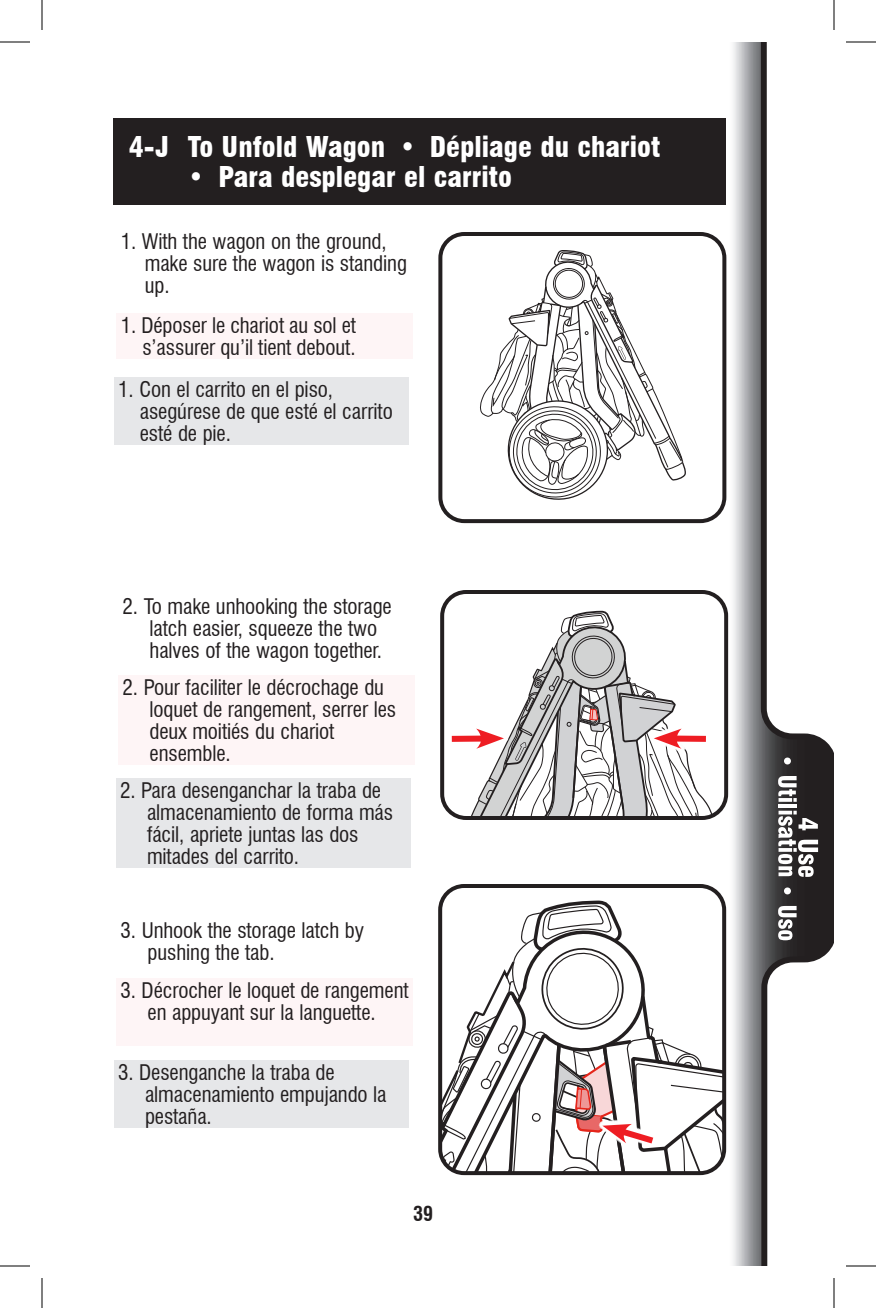
<style>
.page{position:relative;width:876px;height:1308px;background:#fff}
.page>*{position:absolute;margin:0;border:0;box-sizing:border-box;transform-origin:0 0}
.BANNER_-_14-15{font:900 condensed 28px "Swiss 721 BT";color:#fff}
.Body{font:condensed 21px/22px "Swiss 721 BT";letter-spacing:-.005em;color:#231f20}
.t1{font:700 condensed 20px "Swiss 721 BT";color:#231f20}
</style>
<div class="page">
<div style="left:114px;top:118px;width:612px;height:86px;background:#231f20"></div>
<svg style="left:480px;top:250px;width:206px;height:250px"></svg>
<div style="left:438px;top:232px;width:288px;height:291px;border:4px solid #231f20;border-radius:24px"></div>
<div style="left:114px;top:377px;width:295px;height:68px;background:#e6e7e9"></div>
<div style="left:117px;top:313px;width:296px;height:46px;background:#fef5f6"></div>
<div style="left:440px;top:590px;width:288px;height:230px;border:4px solid #231f20;border-radius:24px"></div>
<div style="left:116px;top:778px;width:295px;height:90px;background:#e6e7e9"></div>
<div style="left:119px;top:675px;width:296px;height:90px;background:#fef5f6"></div>
<svg style="left:442px;top:607px;width:273px;height:211px"></svg>
<div style="left:438px;top:884px;width:288px;height:291px;border:4px solid #231f20;border-radius:24px"></div>
<div style="left:114px;top:1060px;width:295px;height:68px;background:#e6e7e9"></div>
<div style="left:117px;top:978px;width:296px;height:68px;background:#fef5f6"></div>
<svg style="left:440px;top:893px;width:284px;height:280px"></svg>
<img style="left:733px;top:42px;width:28px;height:1224px">
<svg style="left:761px;top:42px;width:73px;height:1224px"></svg>
<svg style="left:784px;top:758px;width:7px;height:6px"></svg>
<svg style="left:778px;top:776px;width:19px;height:26px"></svg>
<hr style="left:779px;top:804px;width:18px;height:4px;background:#fff">
<svg style="left:778px;top:811px;width:40px;height:66px"></svg>
<svg style="left:784px;top:887px;width:7px;height:7px"></svg>
<svg style="left:778px;top:906px;width:19px;height:34px"></svg>
<hr style="left:0;top:42px;width:30px;height:1px;background:#000">
<hr style="left:846px;top:42px;width:30px;height:1px;background:#000">
<hr style="left:0;top:1266px;width:30px;height:1px;background:#000">
<hr style="left:846px;top:1266px;width:30px;height:1px;background:#000">
<hr style="left:42px;top:0;width:1px;height:30px;background:#000">
<hr style="left:42px;top:1278px;width:1px;height:30px;background:#000">
<hr style="left:834px;top:0;width:1px;height:30px;background:#000">
<hr style="left:834px;top:1278px;width:1px;height:30px;background:#000">
<p class="BANNER_-_14-15" style="left:129px;top:130px;width:533px">4-J To Unfold Wagon • Dépliage du chariot</p>
<p class="BANNER_-_14-15" style="left:188px;top:160px;width:326px">• Para desplegar el carrito</p>
<p class="Body" style="left:145px;top:230px;width:264px;text-indent:-24px">1. With the wagon on the ground, make sure the wagon is standing up.</p>
<p class="Body" style="left:121px;top:314px;width:237px;text-align:right">1. Déposer le chariot au sol et s’assurer qu’il tient debout.</p>
<p class="Body" style="left:140px;top:379px;width:254px;text-indent:-22px">1. Con el carrito en el piso, asegúrese de que esté el carrito esté de pie.</p>
<p class="Body" style="left:150px;top:595px;width:244px;text-indent:-27px">2. To make unhooking the storage latch easier, squeeze the two halves of the wagon together.</p>
<p class="Body" style="left:150px;top:676px;width:248px;text-indent:-27px">2. Pour faciliter le décrochage du loquet de rangement, serrer les deux moitiés du chariot ensemble.</p>
<p class="Body" style="left:147px;top:780px;width:248px;text-indent:-27px">2. Para desenganchar la traba de almacenamiento de forma más fácil, apriete juntas las dos mitades del carrito.</p>
<p class="Body" style="left:148px;top:919px;width:218px;text-indent:-27px">3. Unhook the storage latch by pushing the tab.</p>
<p class="Body" style="left:121px;top:980px;width:290px;text-align:center">3. Décrocher le loquet de rangement en appuyant sur la languette.</p>
<p class="Body" style="left:145px;top:1062px;width:243px;text-indent:-27px">3. Desenganche la traba de almacenamiento empujando la pestaña.</p>
<p class="t1" style="left:413px;top:1202px;width:21px">39</p>
</div>
